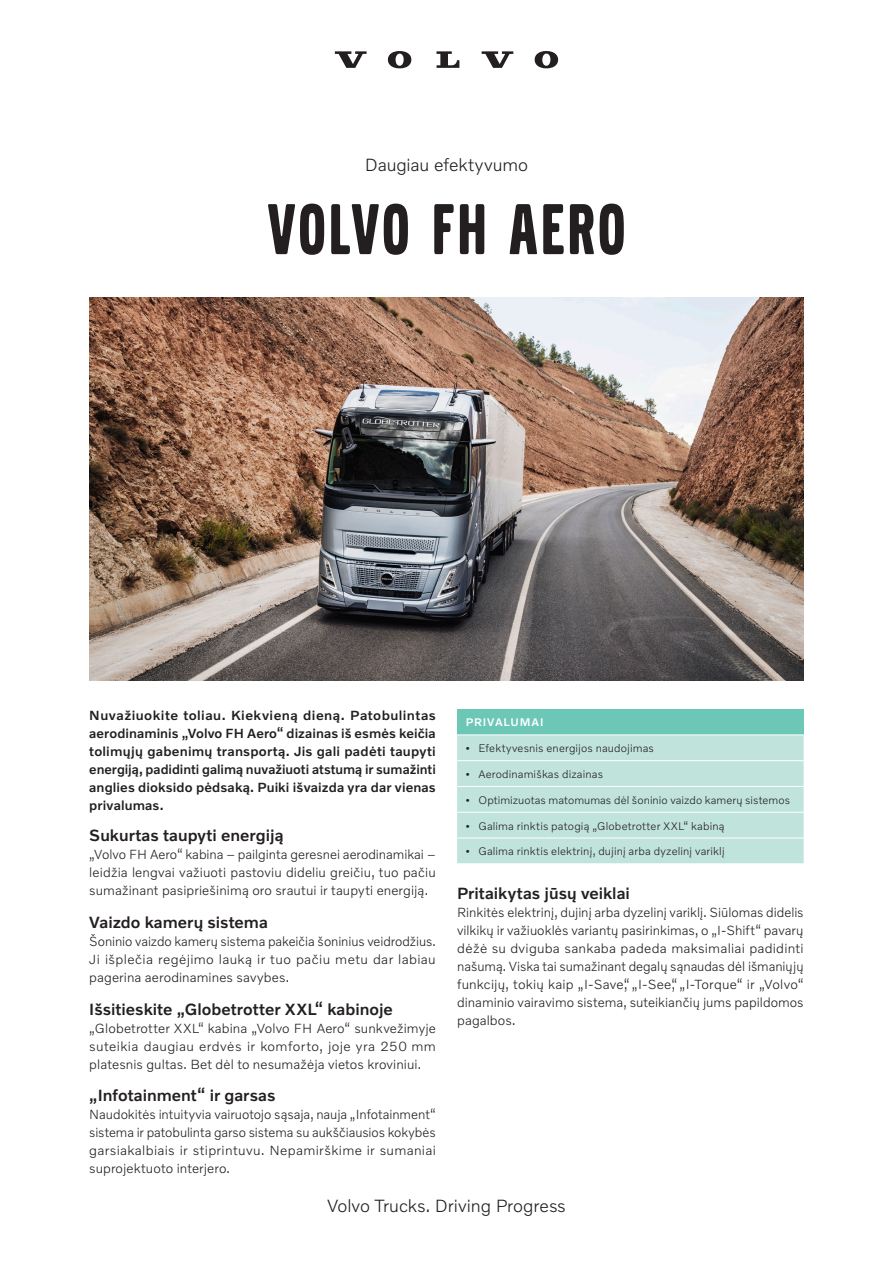
<style>
.page{position:relative;width:893px;height:1263px;background:#fff}
.page>*{position:absolute;margin:0;border:0;box-sizing:border-box;transform-origin:0 0}
.Broad_header{font:75px "Volvo Broad Pro";letter-spacing:.055em;color:#231f20}
.Sub_header{font:300 18px "Volvo Novum";color:#231f20}
.Preamble{font:500 16.5px "Volvo Novum";color:#231f20}
.Preamble-2{font:300 13.5px/18px "Volvo Novum";letter-spacing:.005em;color:#231f20;text-align:justify}
.Preamble-3{font:500 13.5px/18px "Volvo Novum";letter-spacing:.01em;color:#231f20;text-align:justify}
.t1{font:300 11.25px "Volvo Novum";letter-spacing:.01em;color:#231f20}
.Header_03{font:500 11.25px "Volvo Novum";letter-spacing:.08em;color:#fff}
</style>
<div class="page">
<img style="left:89px;top:298px;width:715px;height:382px">
<div style="left:457px;top:709px;width:347px;height:26px;background:#6cc7b6"></div>
<div style="left:457px;top:735px;width:347px;height:128px;background:#c0e3dc"></div>
<hr style="left:457px;top:734px;width:347px;height:1px;background:#fff">
<hr style="left:457px;top:760px;width:347px;height:1px;background:#fff">
<hr style="left:457px;top:786px;width:347px;height:1px;background:#fff">
<hr style="left:457px;top:812px;width:347px;height:1px;background:#fff">
<hr style="left:457px;top:838px;width:347px;height:1px;background:#fff">
<svg style="left:335px;top:51px;width:32px;height:17px"></svg>
<svg style="left:437px;top:51px;width:22px;height:17px"></svg>
<svg style="left:388px;top:51px;width:23px;height:17px"></svg>
<svg style="left:482px;top:51px;width:31px;height:17px"></svg>
<svg style="left:535px;top:51px;width:23px;height:17px"></svg>
<p class="Sub_header" style="left:365px;top:154px;width:165px">Daugiau efektyvumo</p>
<p class="Broad_header" style="left:268px;top:194px;width:359px">VOLVO FH AERO</p>
<p class="Preamble-3" style="left:89px;top:705px;width:348px">Nuvažiuokite toliau. Kiekvieną dieną. Patobulintas aerodinaminis „Volvo FH Aero“ dizainas iš esmės keičia tolimųjų gabenimų transportą. Jis gali padėti taupyti energiją, padidinti galimą nuvažiuoti atstumą ir sumažinti anglies dioksido pėdsaką. Puiki išvaizda yra dar vienas privalumas.</p>
<p class="Preamble" style="left:89px;top:825px;width:196px">Sukurtas taupyti energiją</p>
<p class="Preamble-2" style="left:89px;top:845px;width:348px">„Volvo FH Aero“ kabina – pailginta geresnei aerodinamikai – leidžia lengvai važiuoti pastoviu dideliu greičiu, tuo pačiu sumažinant pasipriešinimą oro srautui ir taupyti energiją.</p>
<p class="Preamble" style="left:89px;top:912px;width:180px">Vaizdo kamerų sistema</p>
<p class="Preamble-2" style="left:89px;top:932px;width:348px">Šoninio vaizdo kamerų sistema pakeičia šoninius veidrodžius.<br>Ji išplečia regėjimo lauką ir tuo pačiu metu dar labiau pagerina aerodinamines savybes.</p>
<p class="Preamble" style="left:89px;top:999px;width:305px">Išsitieskite „Globetrotter XXL“ kabinoje</p>
<p class="Preamble-2" style="left:89px;top:1019px;width:348px">„Globetrotter XXL“ kabina „Volvo FH Aero“ sunkvežimyje suteikia daugiau erdvės ir komforto, joje yra 250 mm platesnis gultas. Bet dėl to nesumažėja vietos kroviniui.</p>
<p class="Preamble" style="left:89px;top:1084px;width:188px">„Infotainment“ ir garsas</p>
<p class="Preamble-2" style="left:89px;top:1104px;width:348px">Naudokitės intuityvia vairuotojo sąsaja, nauja „Infotainment“ sistema ir patobulinta garso sistema su aukščiausios kokybės garsiakalbiais ir stiprintuvu. Nepamirškime ir sumaniai suprojektuoto interjero.</p>
<p class="Header_03" style="left:466px;top:715px;width:79px">PRIVALUMAI</p>
<p class="t1" style="left:466px;top:741px;width:190px">• Efektyvesnis energijos naudojimas</p>
<p class="t1" style="left:466px;top:767px;width:139px">• Aerodinamiškas dizainas</p>
<p class="t1" style="left:466px;top:793px;width:326px">• Optimizuotas matomumas dėl šoninio vaizdo kamerų sistemos</p>
<p class="t1" style="left:466px;top:818px;width:260px">• Galima rinktis patogią „Globetrotter XXL“ kabiną</p>
<p class="t1" style="left:466px;top:844px;width:261px">• Galima rinktis elektrinį, dujinį arba dyzelinį variklį</p>
<p class="Preamble" style="left:457px;top:883px;width:174px">Pritaikytas jūsų veiklai</p>
<p class="Preamble-2" style="left:457px;top:903px;width:348px">Rinkitės elektrinį, dujinį arba dyzelinį variklį. Siūlomas didelis vilkikų ir važiuoklės variantų pasirinkimas, o „I-Shift“ pavarų dėžė su dviguba sankaba padeda maksimaliai padidinti našumą. Viska tai sumažinant degalų sąnaudas dėl išmaniųjų funkcijų, tokių kaip „I-Save“, „I-See“, „I-Torque“ ir „Volvo“ dinaminio vairavimo sistema, suteikiančių jums papildomos pagalbos.</p>
<h2 class="Sub_header" style="left:327px;top:1194px;width:240px">Volvo Trucks. Driving Progress</h2>
</div>
